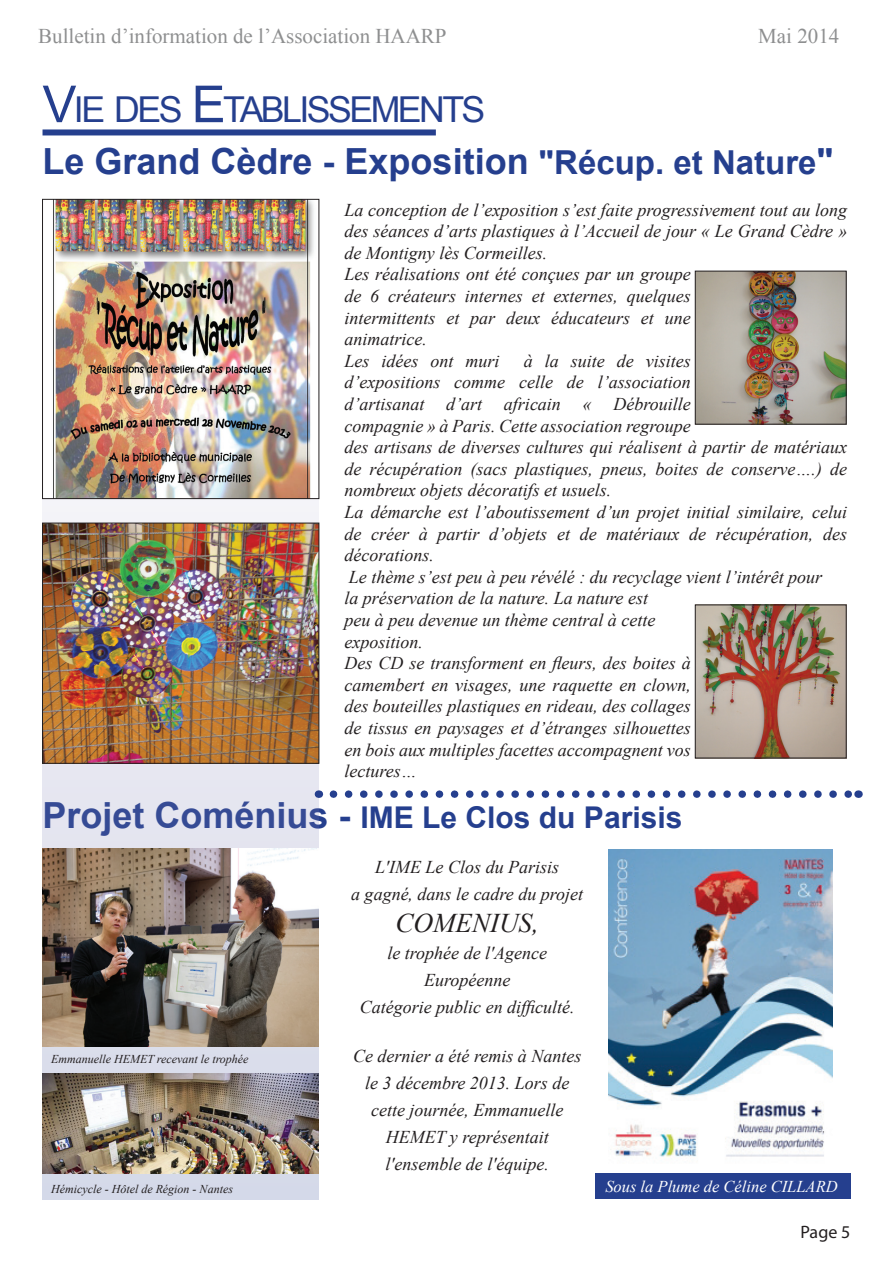
<style>
.page{position:relative;width:893px;height:1263px;background:#fff}
.page>*{position:absolute;margin:0;border:0;box-sizing:border-box;transform-origin:0 0}
.t1{font:700 36px "Arial";color:#253f8e}
.t2{font:35.7px "Arial";letter-spacing:-.07em;color:#253f8e}
.t3{font:700 30px "Arial";color:#253f8e}
.t4{font:italic 27px "Times New Roman";color:#231f20}
.t5{font:21px "Times New Roman";color:#8e8f90}
.t6{font:italic 18px/21.6px "Times New Roman";color:#231f20;text-align:center}
.t7{font:18px "Myriad Pro";color:#231f20}
.t8{font:italic 16.5px "Times New Roman";color:#fff}
.t9{font:italic 12px "Times New Roman";color:#231f20}
.s1{font-size:51px}
.s2{font-size:33px}
.s3{font-size:36px}
</style>
<div class="page">
<div style="left:43px;top:129px;width:393px;height:6px;background:#253f8e"></div>
<div style="left:595px;top:1174px;width:255px;height:25px;background:#253f8e"></div>
<svg style="left:43px;top:198px;width:276px;height:1001px;background:#dfe1eb"></svg>
<img style="left:44px;top:201px;width:273px;height:296px">
<div style="left:42px;top:199px;width:277px;height:300px;border:1px solid #231f20"></div>
<svg style="left:333px;top:790px;width:517px;height:8px"></svg>
<img style="left:44px;top:525px;width:273px;height:236px">
<div style="left:42px;top:523px;width:277px;height:240px;border:1px solid #231f20"></div>
<img style="left:697px;top:273px;width:147px;height:149px">
<div style="left:695px;top:271px;width:151px;height:153px;border:1px solid #231f20"></div>
<img style="left:697px;top:607px;width:147px;height:149px">
<div style="left:695px;top:605px;width:151px;height:153px;border:1px solid #231f20"></div>
<img style="left:43px;top:848px;width:276px;height:198px">
<img style="left:43px;top:1074px;width:276px;height:100px">
<img style="left:608px;top:849px;width:224px;height:309px">
<p class="t5" style="left:38px;top:22px;width:410px">Bulletin d’information de l’Association HAARP</p>
<p class="t5" style="left:758px;top:22px;width:83px">Mai 2014</p>
<h2 class="t2" style="left:43px;top:86px;width:444px"><span class="s1">V</span>IE DES <span class="s1">E</span>TABLISSEMENTS</h2>
<h1 class="t1" style="left:43px;top:138px;width:793px">Le Grand Cèdre - Exposition <span class="s2">"Récup. et Nature</span>"</h1>
<p class="t6" style="left:344px;top:198px;width:504px;text-align:left">La conception de l’exposition s’est faite progressivement tout au long des séances d’arts plastiques à l’Accueil de jour « Le Grand Cèdre » de Montigny lès Cormeilles.<br>Les réalisations ont été conçues par un groupe<br>de 6 créateurs internes et externes, quelques<br>intermittents et par deux éducateurs et une<br>animatrice.<br>Les idées ont muri</p>
<p class="t6" style="left:344px;top:349px;width:504px;text-align:left;text-indent:179px">à la suite de visites<br>d’expositions comme celle de l’association<br>d’artisanat d’art africain « Débrouille<br>compagnie » à Paris. Cette association regroupe<br>des artisans de diverses cultures qui réalisent à partir de matériaux de récupération (sacs plastiques, pneus, boites de conserve….) de nombreux objets décoratifs et usuels.<br>La démarche est l’aboutissement d’un projet initial similaire, celui de créer à partir d’objets et de matériaux de récupération, des décorations.<br>Le thème s’est peu à peu révélé : du recyclage vient l’intérêt pour<br>la préservation de la nature. La nature est<br>peu à peu devenue un thème central à cette<br>exposition.<br>Des CD se transforment en fleurs, des boites à<br>camembert en visages, une raquette en clown,<br>des bouteilles plastiques en rideau, des collages<br>de tissus en paysages et d’étranges silhouettes<br>en bois aux multiples facettes accompagnent vos<br>lectures…</p>
<h3 class="t3" style="left:43px;top:797px;width:641px"><span class="s3">Projet Coménius -</span> IME Le Clos du Parisis</h3>
<p class="t9" style="left:51px;top:1051px;width:199px">Emmanuelle HEMET recevant le trophée</p>
<p class="t9" style="left:51px;top:1181px;width:183px">Hémicycle - Hôtel de Région - Nantes</p>
<p class="t6" style="left:351px;top:853px;width:234px;line-height:27px">L'IME Le Clos du Parisis<br>a gagné, dans le cadre du projet</p>
<h3 class="t4" style="left:396px;top:904px;width:145px">COMENIUS,</h3>
<p class="t6" style="left:360px;top:939px;width:216px;line-height:27px">le trophée de l'Agence<br>Européenne<br>Catégorie public en difficulté.</p>
<p class="t6" style="left:353px;top:1042px;width:230px;line-height:27px">Ce dernier a été remis à Nantes le 3 décembre 2013. Lors de cette journée, Emmanuelle<br>HEMET y représentait l'ensemble de l'équipe.</p>
<p class="t8" style="left:605px;top:1175px;width:234px">Sous la Plume de Céline CILLARD</p>
<p class="t7" style="left:800px;top:1221px;width:51px">Page 5</p>
</div>
